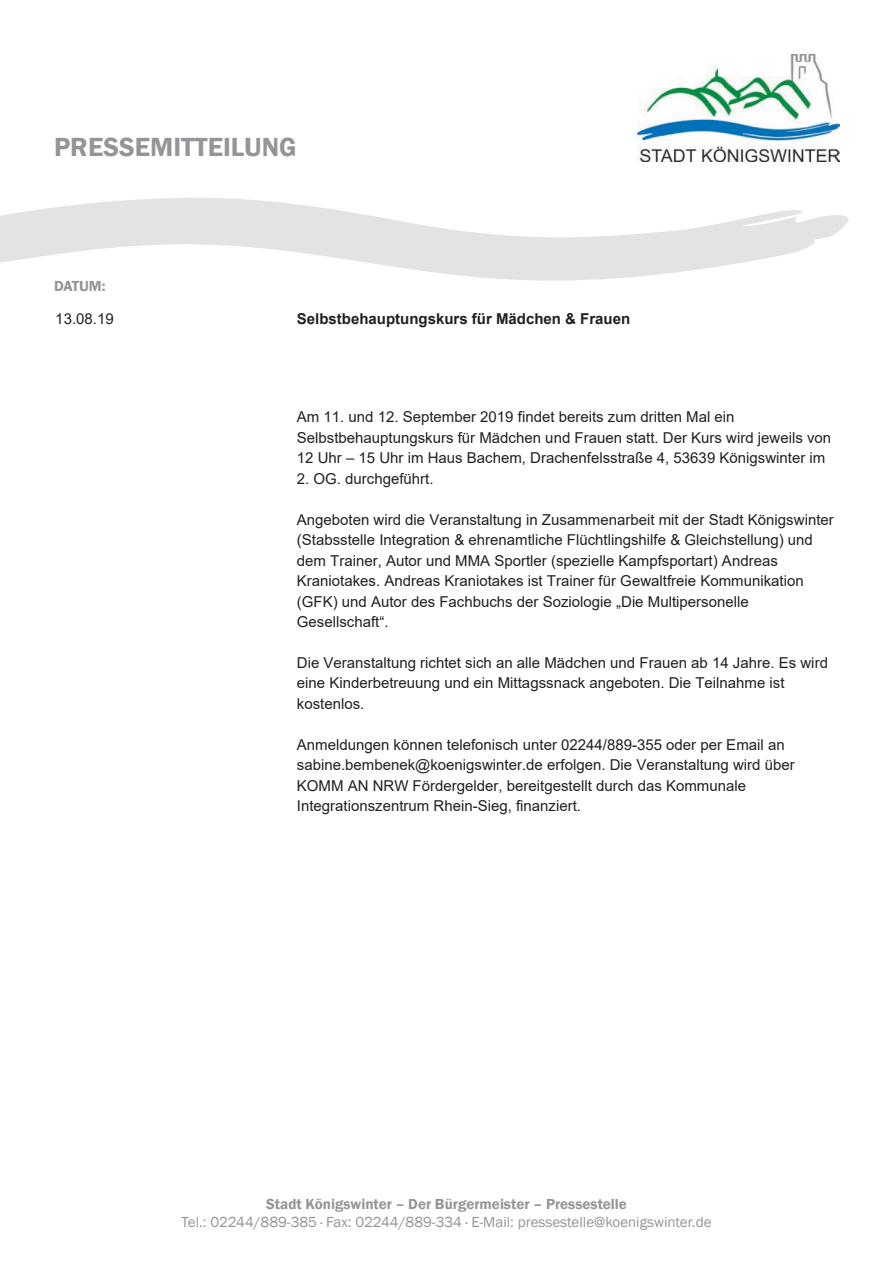
<style>
.page{position:relative;width:893px;height:1263px;background:#fff}
.page>*{position:absolute;margin:0;border:0;box-sizing:border-box;transform-origin:0 0}
.t1{font:600 27px "Franklin Gothic";color:#939598}
.t2{font:15px/20.4px "Arial";color:#231f20}
.t3{font:15px "Franklin Gothic";color:#939598}
.t4{font:600 15px "Franklin Gothic";color:#939598}
.t5{font:700 15px "Arial";color:#231f20}
</style>
<div class="page">
<img style="left:638px;top:54px;width:201px;height:108px">
<svg style="left:0;top:198px;width:849px;height:83px;fill:#e2e3e4"></svg>
<h1 class="t1" style="left:54px;top:131px;width:244px">PRESSEMITTEILUNG</h1>
<p class="t4" style="left:54px;top:278px;width:53px">DATUM:</p>
<p class="t2" style="left:55px;top:309px;width:60px">13.08.19</p>
<p class="t5" style="left:297px;top:310px;width:335px">Selbstbehauptungskurs für Mädchen &amp; Frauen</p>
<p class="t2" style="left:297px;top:407px;width:536px">Am 11. und 12. September 2019 findet bereits zum dritten Mal ein<br>Selbstbehauptungskurs für Mädchen und Frauen statt. Der Kurs wird jeweils von<br>12 Uhr – 15 Uhr im Haus Bachem, Drachenfelsstraße 4, 53639 Königswinter im</p>
<p class="t2" style="left:297px;top:468px;width:138px">2. OG. durchgeführt.</p>
<p class="t2" style="left:297px;top:509px;width:538px">Angeboten wird die Veranstaltung in Zusammenarbeit mit der Stadt Königswinter (Stabsstelle Integration &amp; ehrenamtliche Flüchtlingshilfe &amp; Gleichstellung) und dem Trainer, Autor und MMA Sportler (spezielle Kampfsportart) Andreas Kraniotakes. Andreas Kraniotakes ist Trainer für Gewaltfreie Kommunikation (GFK) und Autor des Fachbuchs der Soziologie „Die Multipersonelle Gesellschaft“.</p>
<p class="t2" style="left:297px;top:653px;width:533px">Die Veranstaltung richtet sich an alle Mädchen und Frauen ab 14 Jahre. Es wird eine Kinderbetreuung und ein Mittagssnack angeboten. Die Teilnahme ist kostenlos.</p>
<p class="t2" style="left:297px;top:734px;width:499px">Anmeldungen können telefonisch unter 02244/889-355 oder per Email an sabine.bembenek@koenigswinter.de erfolgen. Die Veranstaltung wird über KOMM AN NRW Fördergelder, bereitgestellt durch das Kommunale Integrationszentrum Rhein-Sieg, finanziert.</p>
<p class="t4" style="left:266px;top:1196px;width:362px">Stadt Königswinter – Der Bürgermeister – Pressestelle</p>
<p class="t3" style="left:182px;top:1214px;width:531px">Tel.: 02244/889-385 · Fax: 02244/889-334 · E-Mail: pressestelle@koenigswinter.de</p>
</div>
